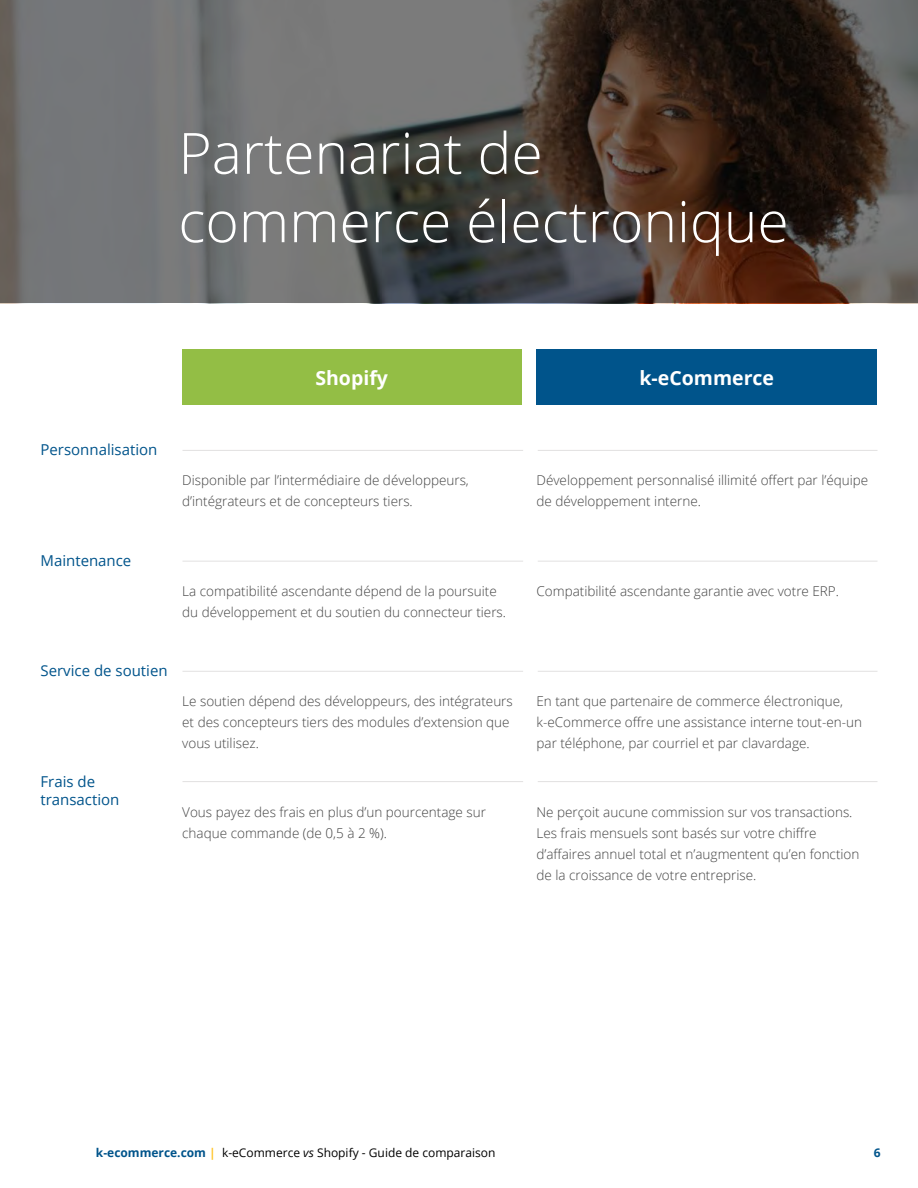
<style>
.page{position:relative;width:918px;height:1188px;background:#fff}
.page>*{position:absolute;margin:0;border:0;box-sizing:border-box;transform-origin:0 0}
.t1{font:300 57px/68.4px "Open Sans";color:#fff}
.t2{font:700 19.5px "Open Sans";color:#fff}
.t3{font:15px/18px "Open Sans";color:#00548b}
.t4{font:300 13.5px/21px "Open Sans";color:#424242}
.t5{font:12px "Open Sans";color:#000}
.t6{font:700 12px "Open Sans";color:#00548b}
.s1{font-weight:700;color:#00548b}
.s2{font-weight:700;color:#ffc52b}
.s3{font-style:italic}
</style>
<div class="page">
<hr style="left:183px;top:561px;width:340px;height:1px;background:#e2e1e1">
<hr style="left:538px;top:561px;width:340px;height:1px;background:#e2e1e1">
<hr style="left:183px;top:671px;width:340px;height:1px;background:#e2e1e1">
<hr style="left:183px;top:781px;width:340px;height:1px;background:#e2e1e1">
<hr style="left:538px;top:671px;width:340px;height:1px;background:#e2e1e1">
<hr style="left:538px;top:781px;width:340px;height:1px;background:#e2e1e1">
<hr style="left:183px;top:450px;width:340px;height:1px;background:#e2e1e1">
<hr style="left:538px;top:450px;width:340px;height:1px;background:#e2e1e1">
<div style="left:537px;top:350px;width:340px;height:55px;background:#00548b"></div>
<div style="left:182px;top:350px;width:340px;height:55px;background:#93be45"></div>
<svg style="left:0;top:0;width:918px;height:303px;background:#57524f"></svg>
<h1 class="t1" style="left:178px;top:117px;width:612px">Partenariat de commerce électronique</h1>
<h2 class="t2" style="left:315px;top:364px;width:74px">Shopify</h2>
<h2 class="t2" style="left:640px;top:365px;width:136px">k-eCommerce</h2>
<p class="t3" style="left:40px;top:440px;width:118px">Personnalisation</p>
<p class="t4" style="left:182px;top:469px;width:288px">Disponible par l’intermédiaire de développeurs, d’intégrateurs et de concepteurs tiers.</p>
<p class="t3" style="left:40px;top:551px;width:92px">Maintenance</p>
<p class="t4" style="left:182px;top:580px;width:325px">La compatibilité ascendante dépend de la poursuite du développement et du soutien du connecteur tiers.</p>
<p class="t3" style="left:40px;top:662px;width:129px">Service de soutien</p>
<p class="t3" style="left:40px;top:772px;width:80px">Frais de transaction</p>
<p class="t4" style="left:182px;top:690px;width:332px">Le soutien dépend des développeurs, des intégrateurs et des concepteurs tiers des modules d’extension que vous utilisez.</p>
<p class="t4" style="left:182px;top:801px;width:305px">Vous payez des frais en plus d’un pourcentage sur chaque commande (de 0,5 à 2 %).</p>
<p class="t4" style="left:537px;top:469px;width:333px">Développement personnalisé illimité offert par l’équipe de développement interne.</p>
<p class="t4" style="left:537px;top:580px;width:304px">Compatibilité ascendante garantie avec votre ERP.</p>
<p class="t4" style="left:537px;top:690px;width:327px">En tant que partenaire de commerce électronique, k-eCommerce offre une assistance interne tout-en-un par téléphone, par courriel et par clavardage.</p>
<p class="t4" style="left:537px;top:801px;width:325px">Ne perçoit aucune commission sur vos transactions.<br>Les frais mensuels sont basés sur votre chiffre d’affaires annuel total et n’augmentent qu’en fonction de la croissance de votre entreprise.</p>
<p class="t5" style="left:96px;top:1145px;width:401px"><span class="s1">k-ecommerce.com</span> <span class="s2">|</span> k-eCommerce <span class="s3">vs</span> Shopify - Guide de comparaison</p>
<p class="t6" style="left:874px;top:1145px;width:8px">6</p>
</div>
